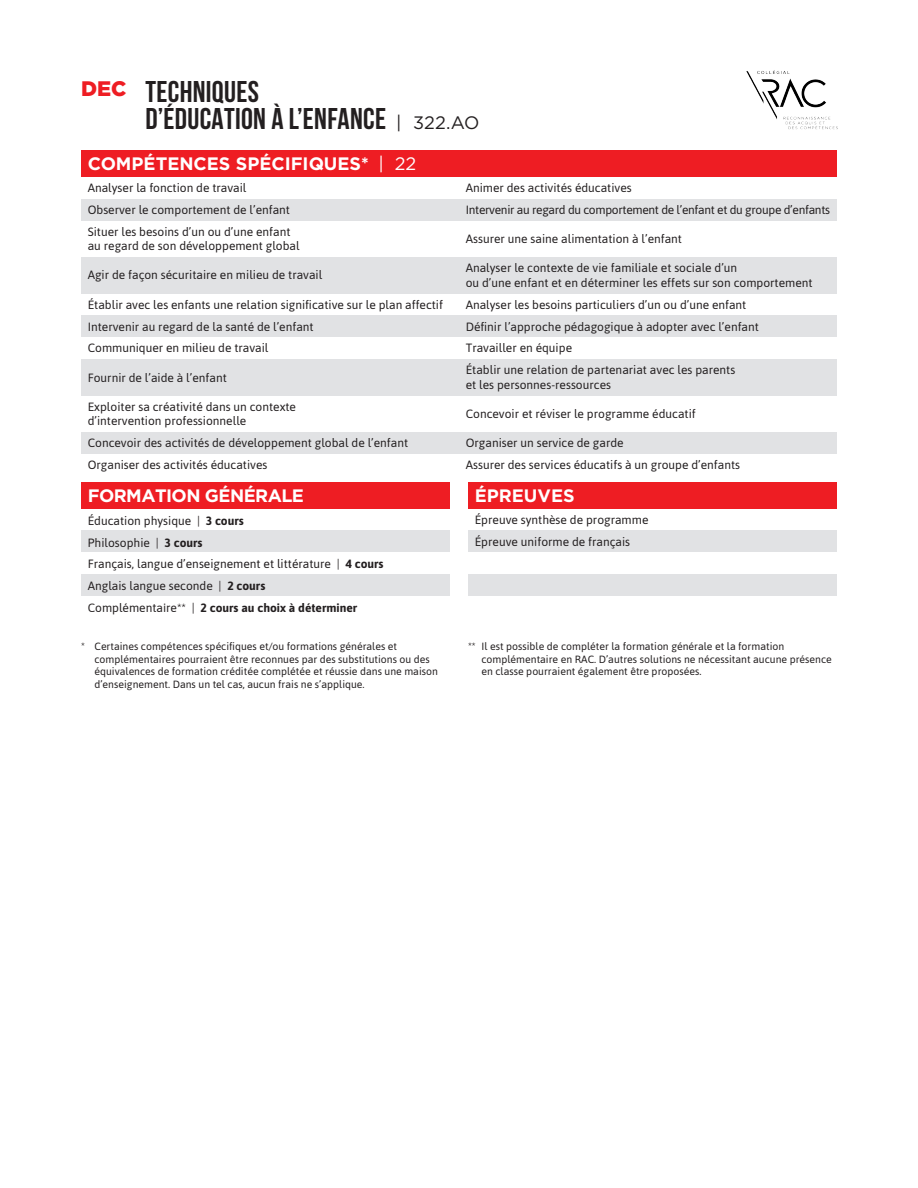
<style>
.page{position:relative;width:918px;height:1188px;background:#fff}
.page>*{position:absolute;margin:0;border:0;box-sizing:border-box;transform-origin:0 0}
.titre_formation_-_ve{font:700 30px/27px "Bebas Neue";letter-spacing:.01em;color:#231f20}
.AEC_-_verso{font:900 21px "Gotham HTF";color:#ee1d23}
.Texte_Tableau{font:700 18px "Gotham HTF";color:#fff}
.Texte_Tableau-2{font:700 18px "Gotham HTF";letter-spacing:-.03em;color:#fff}
.Texte_Tableau-3{font:12px/14.4px "Asap";color:#231f20}
.Texte_Tableau-4{font:12px "Asap";letter-spacing:-.025em;color:#231f20}
.Texte_Tableau-5{font:700 12px "Asap";color:#231f20}
.Texte_courant{font:10.5px/12.6px "Asap";color:#231f20}
.s1{font-family:"Gotham HTF";font-weight:400;font-size:18px}
.s2{font-weight:400}
.s3{font-weight:700}
</style>
<div class="page">
<img style="left:746px;top:70px;width:92px;height:60px">
<div style="left:81px;top:482px;width:369px;height:27px;background:#ee1d23"></div>
<div style="left:81px;top:531px;width:369px;height:21px;background:#e1e2e4"></div>
<div style="left:81px;top:574px;width:369px;height:22px;background:#e1e2e4"></div>
<div style="left:468px;top:482px;width:369px;height:27px;background:#ee1d23"></div>
<div style="left:468px;top:531px;width:369px;height:21px;background:#e1e2e4"></div>
<div style="left:468px;top:574px;width:369px;height:22px;background:#e1e2e4"></div>
<div style="left:81px;top:151px;width:756px;height:26px;background:#ee1d23"></div>
<div style="left:81px;top:199px;width:378px;height:22px;background:#e1e2e4"></div>
<div style="left:81px;top:359px;width:378px;height:37px;background:#e1e2e4"></div>
<div style="left:459px;top:257px;width:378px;height:36px;background:#e1e2e4"></div>
<div style="left:81px;top:257px;width:378px;height:36px;background:#e1e2e4"></div>
<div style="left:81px;top:432px;width:378px;height:22px;background:#e1e2e4"></div>
<div style="left:459px;top:315px;width:378px;height:22px;background:#e1e2e4"></div>
<div style="left:459px;top:432px;width:378px;height:22px;background:#e1e2e4"></div>
<div style="left:81px;top:315px;width:378px;height:22px;background:#e1e2e4"></div>
<div style="left:459px;top:199px;width:378px;height:22px;background:#e1e2e4"></div>
<div style="left:459px;top:359px;width:378px;height:37px;background:#e1e2e4"></div>
<p class="AEC_-_verso" style="left:81px;top:76px;width:47px">DEC</p>
<p class="titre_formation_-_ve" style="left:146px;top:78px;width:336px">TECHNIQUES<br>D’ÉDUCATION À L’ENFANCE <span class="s1">| 322.AO</span></p>
<p class="Texte_Tableau" style="left:88px;top:153px;width:330px">COMPÉTENCES SPÉCIFIQUES* <span class="s2">| 22</span></p>
<p class="Texte_Tableau-3" style="left:88px;top:202px;width:204px">Observer le comportement de l’enfant</p>
<p class="Texte_Tableau-3" style="left:88px;top:180px;width:160px">Analyser la fonction de travail</p>
<p class="Texte_Tableau-3" style="left:88px;top:224px;width:213px">Situer les besoins d’un ou d’une enfant au regard de son développement global</p>
<p class="Texte_Tableau-3" style="left:88px;top:268px;width:236px">Agir de façon sécuritaire en milieu de travail</p>
<p class="Texte_Tableau-3" style="left:88px;top:297px;width:357px">Établir avec les enfants une relation significative sur le plan affectif</p>
<p class="Texte_Tableau-3" style="left:88px;top:319px;width:227px">Intervenir au regard de la santé de l’enfant</p>
<p class="Texte_Tableau-3" style="left:88px;top:341px;width:182px">Communiquer en milieu de travail</p>
<p class="Texte_Tableau-3" style="left:88px;top:370px;width:141px">Fournir de l’aide à l’enfant</p>
<p class="Texte_Tableau-3" style="left:88px;top:399px;width:210px">Exploiter sa créativité dans un contexte d’intervention professionnelle</p>
<p class="Texte_Tableau-3" style="left:88px;top:435px;width:322px">Concevoir des activités de développement global de l’enfant</p>
<p class="Texte_Tableau-3" style="left:88px;top:457px;width:181px">Organiser des activités éducatives</p>
<p class="Texte_Tableau-2" style="left:88px;top:485px;width:218px">FORMATION GÉNÉRALE</p>
<p class="Texte_Tableau-3" style="left:88px;top:510px;width:297px;line-height:21.5px">Éducation physique | <span class="s3">3 cours<br></span>Philosophie | <span class="s3">3 cours<br></span>Français, langue d’enseignement et littérature | <span class="s3">4 cours </span>Anglais langue seconde | <span class="s3">2 cours</span></p>
<p class="Texte_Tableau-5" style="left:88px;top:600px;width:271px"><span class="s2">Complémentaire** |</span> 2 cours au choix à déterminer</p>
<p class="Texte_Tableau-3" style="left:466px;top:180px;width:168px">Animer des activités éducatives</p>
<p class="Texte_Tableau-4" style="left:466px;top:202px;width:366px">Intervenir au regard du comportement de l’enfant et du groupe d’enfants</p>
<p class="Texte_Tableau-3" style="left:466px;top:231px;width:218px">Assurer une saine alimentation à l’enfant</p>
<p class="Texte_Tableau-3" style="left:466px;top:260px;width:348px">Analyser le contexte de vie familiale et sociale d’un<br>ou d’une enfant et en déterminer les effets sur son comportement</p>
<p class="Texte_Tableau-3" style="left:466px;top:297px;width:282px">Analyser les besoins particuliers d’un ou d’une enfant</p>
<p class="Texte_Tableau-3" style="left:466px;top:319px;width:295px">Définir l’approche pédagogique à adopter avec l’enfant</p>
<p class="Texte_Tableau-3" style="left:466px;top:341px;width:108px">Travailler en équipe</p>
<p class="Texte_Tableau-3" style="left:466px;top:363px;width:271px">Établir une relation de partenariat avec les parents et les personnes-ressources</p>
<p class="Texte_Tableau-3" style="left:466px;top:406px;width:232px">Concevoir et réviser le programme éducatif</p>
<p class="Texte_Tableau-3" style="left:466px;top:435px;width:159px">Organiser un service de garde</p>
<p class="Texte_Tableau-3" style="left:466px;top:457px;width:276px">Assurer des services éducatifs à un groupe d’enfants</p>
<p class="Texte_Tableau" style="left:475px;top:485px;width:101px">ÉPREUVES</p>
<p class="Texte_Tableau-3" style="left:475px;top:534px;width:157px">Épreuve uniforme de français</p>
<p class="Texte_Tableau-3" style="left:475px;top:512px;width:175px">Épreuve synthèse de programme</p>
<p class="Texte_courant" style="left:95px;top:640px;width:345px;text-indent:-14px">* Certaines compétences spécifiques et/ou formations générales et complémentaires pourraient être reconnues par des substitutions ou des équivalences de formation créditée complétée et réussie dans une maison d’enseignement. Dans un tel cas, aucun frais ne s’applique.</p>
<p class="Texte_courant" style="left:482px;top:640px;width:352px;text-indent:-14px">** Il est possible de compléter la formation générale et la formation complémentaire en RAC. D’autres solutions ne nécessitant aucune présence en classe pourraient également être proposées.</p>
</div>
